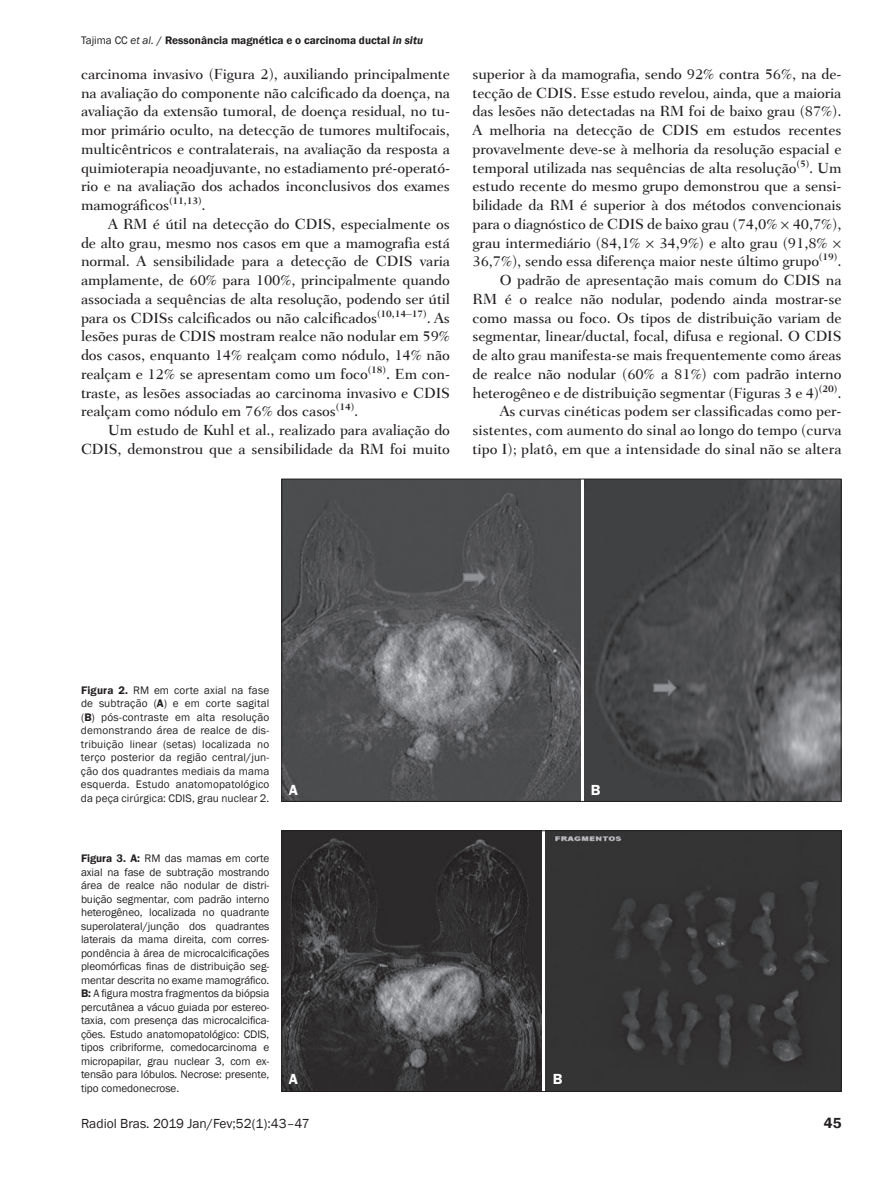
<style>
.page{position:relative;width:893px;height:1191px;background:#fff}
.page>*{position:absolute;margin:0;border:0;box-sizing:border-box;transform-origin:0 0}
.t1{font:500 15px/18.8px "Fairfield LT";letter-spacing:-.01em;color:#231f20;text-align:justify}
.t2{font:600 15px "Franklin Gothic";color:#fff}
.t3{font:600 15px "Franklin Gothic";color:#231f20}
.t4{font:13.5px "Franklin Gothic";color:#231f20}
.t5{font:11.25px/13.5px "Franklin Gothic";color:#231f20;text-align:justify}
.t6{font:600 11.25px "Franklin Gothic";color:#231f20}
.s1{font-weight:400}
.s2{font-weight:400;font-style:italic}
.s3{font-weight:500}
.s4{font-style:italic}
.s5{font-weight:600}
</style>
<div class="page">
<img style="left:584px;top:481px;width:255px;height:318px">
<img style="left:283px;top:481px;width:297px;height:318px">
<img style="left:545px;top:832px;width:294px;height:257px">
<img style="left:283px;top:832px;width:258px;height:257px">
<div style="left:281px;top:830px;width:560px;height:261px;border:1px solid #231f20"></div>
<p class="t6" style="left:81px;top:33px;width:344px"><span class="s1">Tajima CC</span> <span class="s2">et al.</span> <span class="s3">/</span> Ressonância magnética e o carcinoma ductal <span class="s4">in situ</span></p>
<p class="t1" style="left:81px;top:64px;width:370px">carcinoma invasivo (Figura 2), auxiliando principalmente na avaliação do componente não calcificado da doença, na avaliação da extensão tumoral, de doença residual, no tu&shy;mor primário oculto, na detecção de tumores multifocais, multicêntricos e contralaterais, na avaliação da resposta a quimioterapia neoadjuvante, no estadiamento pré-operató&shy;rio e na avaliação dos achados inconclusivos dos exames mamográficos<sup>(11,13)</sup>.</p>
<p class="t1" style="left:81px;top:214px;width:371px;text-indent:27px">A RM é útil na detecção do CDIS, especialmente os de alto grau, mesmo nos casos em que a mamografia está normal. A sensibilidade para a detecção de CDIS varia amplamente, de 60% para 100%, principalmente quando associada a sequências de alta resolução, podendo ser útil para os CDISs calcificados ou não calcificados<sup>(10,14–17)</sup>. As lesões puras de CDIS mostram realce não nodular em 59% dos casos, enquanto 14% realçam como nódulo, 14% não realçam e 12% se apresentam como um foco<sup>(18)</sup>. Em con&shy;traste, as lesões associadas ao carcinoma invasivo e CDIS realçam como nódulo em 76% dos casos<sup>(14)</sup>.</p>
<p class="t1" style="left:81px;top:421px;width:370px;text-align:right">Um estudo de Kuhl et al., realizado para avaliação do<br>CDIS, demonstrou que a sensibilidade da RM foi muito</p>
<p class="t1" style="left:472px;top:64px;width:371px;text-align:right">superior à da mamografia, sendo 92% contra 56%, na de&shy;tecção de CDIS. Esse estudo revelou, ainda, que a maioria das lesões não detectadas na RM foi de baixo grau (87%).<br>A melhoria na detecção de CDIS em estudos recentes provavelmente deve-se à melhoria da resolução espacial e temporal utilizada nas sequências de alta resolução<sup>(5)</sup>. Um estudo recente do mesmo grupo demonstrou que a sensi&shy;bilidade da RM é superior à dos métodos convencionais para o diagnóstico de CDIS de baixo grau (74,0% × 40,7%), grau intermediário (84,1% × 34,9%) e alto grau (91,8% × 36,7%), sendo essa diferença maior neste último grupo<sup>(19)</sup>.<br>O padrão de apresentação mais comum do CDIS na RM é o realce não nodular, podendo ainda mostrar-se como massa ou foco. Os tipos de distribuição variam de segmentar, linear/ductal, focal, difusa e regional. O CDIS de alto grau manifesta-se mais frequentemente como áreas de realce não nodular (60% a 81%) com padrão interno heterogêneo e de distribuição segmentar (Figuras 3 e 4)<sup>(20)</sup>.<br>As curvas cinéticas podem ser classificadas como per&shy;sistentes, com aumento do sinal ao longo do tempo (curva tipo I); platô, em que a intensidade do sinal não se altera</p>
<p class="t5" style="left:81px;top:683px;width:190px"><span class="s5">Figura 2.</span> RM em corte axial na fase de subtração (<span class="s5">A</span>) e em corte sagital (<span class="s5">B</span>) pós-contraste em alta resolução demonstrando área de realce de dis&shy;tribuição linear (setas) localizada no terço posterior da região central/jun&shy;ção dos quadrantes mediais da mama esquerda. Estudo anatomopatológico da peça cirúrgica: CDIS, grau nuclear 2.</p>
<p class="t2" style="left:289px;top:781px;width:11px">A</p>
<p class="t2" style="left:591px;top:781px;width:11px">B</p>
<p class="t5" style="left:81px;top:852px;width:190px"><span class="s5">Figura 3. A:</span> RM das mamas em corte axial na fase de subtração mostrando área de realce não nodular de distri&shy;buição segmentar, com padrão interno heterogêneo, localizada no quadrante superolateral/junção dos quadrantes laterais da mama direita, com corres&shy;pondência à área de microcalcificações pleomórficas finas de distribuição seg&shy;mentar descrita no exame mamográfico.<br><span class="s5">B:</span> A figura mostra fragmentos da biópsia percutânea a vácuo guiada por estereo&shy;taxia, com presença das microcalcifica&shy;ções. Estudo anatomopatológico: CDIS, tipos cribriforme, comedocarcinoma e micropapilar, grau nuclear 3, com ex&shy;tensão para lóbulos. Necrose: presente, tipo comedonecrose.</p>
<p class="t2" style="left:289px;top:1069px;width:11px">A</p>
<p class="t2" style="left:553px;top:1069px;width:11px">B</p>
<p class="t4" style="left:81px;top:1114px;width:230px">Radiol Bras. 2019 Jan/Fev;52(1):43–47</p>
<p class="t3" style="left:824px;top:1113px;width:19px">45</p>
</div>
